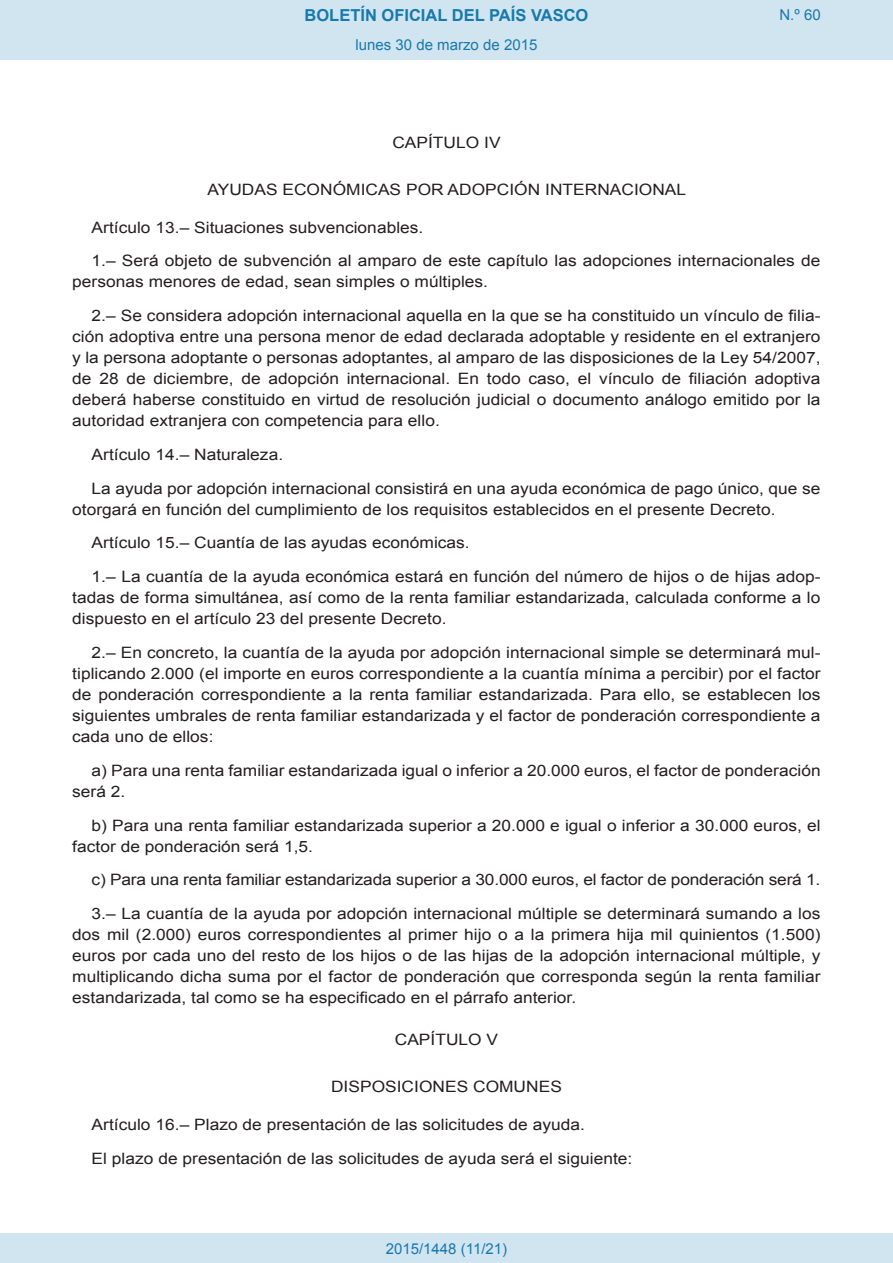
<style>
.page{position:relative;width:893px;height:1263px;background:#fff}
.page>*{position:absolute;margin:0;border:0;box-sizing:border-box;transform-origin:0 0}
.t1{font:700 16.5px "Arial";color:#1879ad}
.BOPVDetalle{font:15.6px/21px "Arial";color:#231f20;scale:1.11 1}
.BOPVClave{font:15.6px "Arial";color:#231f20;scale:1.11 1}
.Paginacion_Centro{font:15px "Arial";color:#1879ad}
</style>
<div class="page">
<div style="left:0;top:0;width:893px;height:60px;background:#d0e5f0"></div>
<div style="left:0;top:1233px;width:893px;height:30px;background:#d0e5f0"></div>
<p class="t1" style="left:305px;top:4px;width:285px">BOLETÍN OFICIAL DEL PAÍS VASCO</p>
<p class="Paginacion_Centro" style="left:356px;top:35px;width:183px">lunes 30 de marzo de 2015</p>
<p class="Paginacion_Centro" style="left:779px;top:5px;width:43px">N.º 60</p>
<p class="BOPVClave" style="left:392px;top:132px;width:99px">CAPÍTULO IV</p>
<p class="BOPVClave" style="left:207px;top:179px;width:433px">AYUDAS ECONÓMICAS POR ADOPCIÓN INTERNACIONAL</p>
<p class="BOPVDetalle" style="left:92px;top:217px;width:300px">Artículo 13.– Situaciones subvencionables.</p>
<p class="BOPVDetalle" style="left:72px;top:251px;width:675px;text-indent:19px">1.– Será objeto de subvención al amparo de este capítulo las adopciones internacionales de personas menores de edad, sean simples o múltiples.</p>
<p class="BOPVDetalle" style="left:72px;top:305px;width:676px;text-align:justify;text-indent:19px">2.– Se considera adopción internacional aquella en la que se ha constituido un vínculo de filia&shy;ción adoptiva entre una persona menor de edad declarada adoptable y residente en el extranjero y la persona adoptante o personas adoptantes, al amparo de las disposiciones de la Ley 54/2007, de 28 de diciembre, de adopción internacional. En todo caso, el vínculo de filiación adoptiva deberá haberse constituido en virtud de resolución judicial o documento análogo emitido por la autoridad extranjera con competencia para ello.</p>
<p class="BOPVDetalle" style="left:92px;top:444px;width:174px">Artículo 14.– Naturaleza.</p>
<p class="BOPVDetalle" style="left:72px;top:478px;width:675px;text-indent:19px">La ayuda por adopción internacional consistirá en una ayuda económica de pago único, que se otorgará en función del cumplimiento de los requisitos establecidos en el presente Decreto.</p>
<p class="BOPVDetalle" style="left:92px;top:533px;width:342px">Artículo 15.– Cuantía de las ayudas económicas.</p>
<p class="BOPVDetalle" style="left:72px;top:566px;width:676px;text-align:justify;text-indent:19px">1.– La cuantía de la ayuda económica estará en función del número de hijos o de hijas adop&shy;tadas de forma simultánea, así como de la renta familiar estandarizada, calculada conforme a lo dispuesto en el artículo 23 del presente Decreto.</p>
<p class="BOPVDetalle" style="left:72px;top:642px;width:676px;text-align:justify;text-indent:19px">2.– En concreto, la cuantía de la ayuda por adopción internacional simple se determinará mul&shy;tiplicando 2.000 (el importe en euros correspondiente a la cuantía mínima a percibir) por el factor de ponderación correspondiente a la renta familiar estandarizada. Para ello, se establecen los siguientes umbrales de renta familiar estandarizada y el factor de ponderación correspondiente a cada uno de ellos:</p>
<p class="BOPVDetalle" style="left:72px;top:760px;width:676px;text-indent:19px">a) Para una renta familiar estandarizada igual o inferior a 20.000 euros, el factor de ponderación será 2.</p>
<p class="BOPVDetalle" style="left:72px;top:815px;width:676px;text-indent:19px">b) Para una renta familiar estandarizada superior a 20.000 e igual o inferior a 30.000 euros, el factor de ponderación será 1,5.</p>
<p class="BOPVDetalle" style="left:92px;top:869px;width:658px">c) Para una renta familiar estandarizada superior a 30.000 euros, el factor de ponderación será 1.</p>
<p class="BOPVDetalle" style="left:72px;top:903px;width:676px;text-align:justify;text-indent:19px">3.– La cuantía de la ayuda por adopción internacional múltiple se determinará sumando a los dos mil (2.000) euros correspondientes al primer hijo o a la primera hija mil quinientos (1.500) euros por cada uno del resto de los hijos o de las hijas de la adopción internacional múltiple, y multiplicando dicha suma por el factor de ponderación que corresponda según la renta familiar estandarizada, tal como se ha especificado en el párrafo anterior.</p>
<p class="BOPVClave" style="left:395px;top:1029px;width:95px">CAPÍTULO V</p>
<p class="BOPVClave" style="left:331px;top:1076px;width:209px">DISPOSICIONES COMUNES</p>
<p class="BOPVDetalle" style="left:92px;top:1114px;width:446px">Artículo 16.– Plazo de presentación de las solicitudes de ayuda.</p>
<p class="BOPVDetalle" style="left:92px;top:1148px;width:489px">El plazo de presentación de las solicitudes de ayuda será el siguiente:</p>
<p class="Paginacion_Centro" style="left:386px;top:1238px;width:123px">2015/1448 (11/21)</p>
</div>
